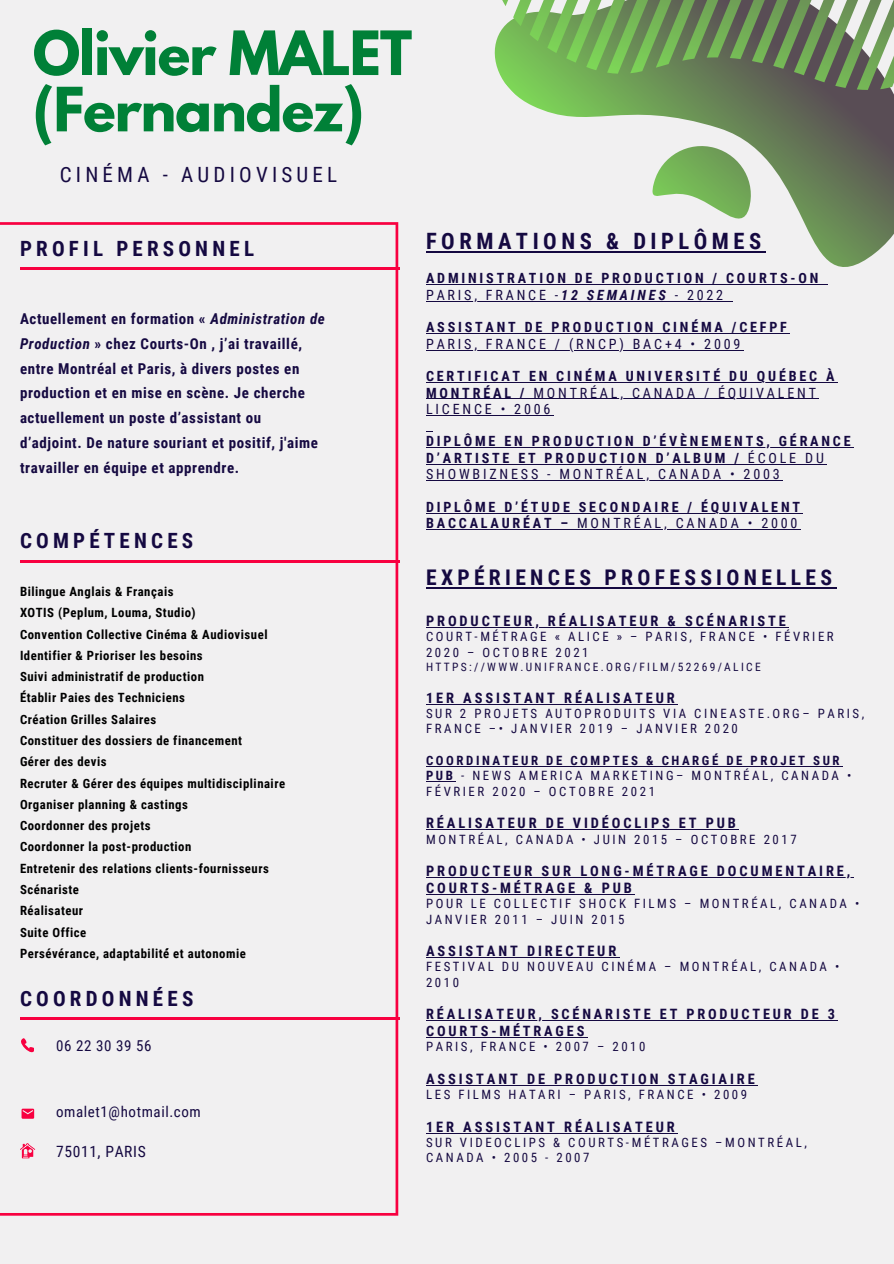
<style>
.page{position:relative;width:894px;height:1264px;background:#fff}
.page>*{position:absolute;margin:0;border:0;box-sizing:border-box;transform-origin:0 0}
.t1{font:700 54px/56.2px "League Spartan";letter-spacing:-.02em;color:#008037}
.t2{font:700 22.5px "Roboto Condensed";letter-spacing:.2em;color:#150941}
.t3{font:700 21.6px "Roboto Condensed";letter-spacing:.2em;color:#150941}
.t4{font:700 21px "Roboto Condensed";letter-spacing:.2em;color:#150941}
.t5{font:21px "Roboto Condensed";letter-spacing:.2em;color:#150941}
.t6{font:15.6px "Roboto Condensed";letter-spacing:.04em;color:#150941}
.t7{font:700 15px/24.8px "Roboto Condensed";letter-spacing:.04em;color:#150941}
.t8{font:15px "Roboto Condensed";letter-spacing:.04em;color:#150941}
.t9{font:700 14.4px/16.4px "Roboto Condensed";letter-spacing:.2em;color:#150941}
.t10{font:700 14.25px/16.4px "Roboto Condensed";letter-spacing:.2em;color:#150941}
.t11{font:700 14.1px/16.4px "Roboto Condensed";letter-spacing:.2em;color:#150941}
.t12{font:14.1px "Roboto Condensed";letter-spacing:.2em;color:#150941}
.t13{font:12.75px/15.3px "Roboto Condensed";letter-spacing:.2em;color:#150941}
.t14{font:700 12.75px/21.3px "Roboto Condensed";letter-spacing:.04em;color:#000}
.t15{font:11.55px "Roboto Condensed";letter-spacing:.2em;color:#150941}
.s1{font-style:italic}
.s2{font-weight:400}
.s3{font-weight:700}
</style>
<div class="page">
<div style="left:0;top:0;width:893px;height:1263px;background:#f1f0f1"></div>
<hr style="left:0;top:225px;width:1px;height:987px;background:#f80040">
<hr style="left:395px;top:225px;width:3px;height:987px;background:#f80040">
<hr style="left:0;top:1212px;width:395px;height:3px;background:#f80040">
<hr style="left:0;top:222px;width:395px;height:3px;background:#f80040">
<svg style="left:21px;top:1038px;width:13px;height:14px"></svg>
<svg style="left:20px;top:1143px;width:15px;height:15px"></svg>
<hr style="left:20px;top:268px;width:380px;height:2px;background:#f80040">
<hr style="left:20px;top:560px;width:380px;height:2px;background:#f80040">
<hr style="left:20px;top:1017px;width:380px;height:3px;background:#f80040">
<svg style="left:22px;top:1108px;width:12px;height:10px"></svg>
<svg style="left:473px;top:90px;width:420px;height:212px"></svg>
<svg style="left:494px;top:0;width:399px;height:90px;background:#779b63"></svg>
<svg style="left:646px;top:141px;width:110px;height:93px"></svg>
<hr style="left:426px;top:251px;width:339px;height:1px;background:#150941">
<hr style="left:426px;top:284px;width:395px;height:1px;background:#150941">
<hr style="left:426px;top:300px;width:135px;height:1px;background:#150941">
<hr style="left:561px;top:300px;width:107px;height:1px;background:#150941">
<hr style="left:668px;top:300px;width:57px;height:1px;background:#150941">
<hr style="left:426px;top:333px;width:363px;height:1px;background:#150941">
<hr style="left:426px;top:349px;width:317px;height:1px;background:#150941">
<hr style="left:426px;top:382px;width:411px;height:1px;background:#150941">
<hr style="left:426px;top:398px;width:107px;height:1px;background:#150941">
<hr style="left:533px;top:398px;width:285px;height:1px;background:#150941">
<hr style="left:426px;top:415px;width:127px;height:1px;background:#150941">
<hr style="left:426px;top:447px;width:427px;height:1px;background:#150941">
<hr style="left:426px;top:464px;width:321px;height:1px;background:#150941">
<hr style="left:747px;top:464px;width:79px;height:1px;background:#150941">
<hr style="left:426px;top:480px;width:356px;height:1px;background:#150941">
<hr style="left:426px;top:512px;width:376px;height:1px;background:#150941">
<hr style="left:426px;top:529px;width:151px;height:1px;background:#150941">
<hr style="left:577px;top:529px;width:223px;height:1px;background:#150941">
<hr style="left:426px;top:586px;width:410px;height:2px;background:#150941">
<hr style="left:426px;top:627px;width:362px;height:1px;background:#150941">
<hr style="left:426px;top:703px;width:251px;height:1px;background:#150941">
<hr style="left:426px;top:766px;width:416px;height:1px;background:#150941">
<svg style="left:426px;top:781px;width:29px;height:1px"></svg>
<hr style="left:426px;top:829px;width:312px;height:1px;background:#150941">
<hr style="left:426px;top:877px;width:427px;height:1px;background:#150941">
<hr style="left:426px;top:893px;width:208px;height:1px;background:#150941">
<hr style="left:426px;top:957px;width:193px;height:1px;background:#150941">
<hr style="left:426px;top:1020px;width:411px;height:1px;background:#150941">
<hr style="left:426px;top:1036px;width:161px;height:1px;background:#150941">
<hr style="left:426px;top:1084px;width:331px;height:1px;background:#150941">
<hr style="left:426px;top:1132px;width:251px;height:1px;background:#150941">
<h1 class="t1" style="left:33px;top:32px;width:381px">Olivier MALET (Fernandez)</h1>
<h3 class="t5" style="left:60px;top:163px;width:279px">CINÉMA - AUDIOVISUEL</h3>
<h3 class="t4" style="left:20px;top:237px;width:235px">PROFIL PERSONNEL</h3>
<p class="t7" style="left:20px;top:306px;width:306px">Actuellement en formation « <span class="s1">Administration de Production</span> » chez Courts-On , j’ai travaillé, entre Montréal et Paris, à divers postes en production et en mise en scène. Je cherche actuellement un poste d’assistant ou d’adjoint. De nature souriant et positif, j'aime travailler en équipe et apprendre.</p>
<h3 class="t4" style="left:20px;top:529px;width:175px">COMPÉTENCES</h3>
<p class="t14" style="left:20px;top:581px;width:267px">Bilingue Anglais &amp; Français<br>XOTIS (Peplum, Louma, Studio)<br>Convention Collective Cinéma &amp; Audiovisuel<br>Identifier &amp; Prioriser les besoins<br>Suivi administratif de production<br>Établir Paies des Techniciens<br>Création Grilles Salaires<br>Constituer des dossiers de financement<br>Gérer des devis<br>Recruter &amp; Gérer des équipes multidisciplinaire<br>Organiser planning &amp; castings<br>Coordonner des projets<br>Coordonner la post-production<br>Entretenir des relations clients-fournisseurs<br>Scénariste<br>Réalisateur<br>Suite Office<br>Persévérance, adaptabilité́et autonomie</p>
<h3 class="t4" style="left:20px;top:986px;width:175px">COORDONNÉES</h3>
<p class="t8" style="left:56px;top:1036px;width:97px">06 22 30 39 56</p>
<p class="t8" style="left:56px;top:1103px;width:146px">omalet1@hotmail.com</p>
<p class="t6" style="left:56px;top:1142px;width:91px">75011, PARIS</p>
<h2 class="t2" style="left:426px;top:228px;width:336px">FORMATIONS &amp; DIPLÔMES</h2>
<p class="t11" style="left:426px;top:270px;width:393px">ADMINISTRATION DE PRODUCTION / COURTS-ON<br><span class="s2">PARIS, FRANCE -</span><span class="s1">12 SEMAINES</span> <span class="s2">- 2022</span></p>
<p class="t11" style="left:426px;top:319px;width:362px">ASSISTANT DE PRODUCTION CINÉMA /CEFPF</p>
<p class="t12" style="left:426px;top:335px;width:316px">PARIS, FRANCE / (RNCP) BAC+4 • 2009</p>
<p class="t11" style="left:426px;top:368px;width:410px">CERTIFICAT EN CINÉMA UNIVERSITÉ DU QUÉBEC À<br>MONTRÉAL / <span class="s2">MONTRÉAL, CANADA / ÉQUIVALENT<br>LICENCE • 2006</span></p>
<p class="t11" style="left:426px;top:433px;width:426px">DIPLÔME EN PRODUCTION D’ÉVÈNEMENTS, GÉRANCE<br>D’ARTISTE ET PRODUCTION D’ALBUM / <span class="s2">ÉCOLE DU<br>SHOWBIZNESS - MONTRÉAL, CANADA • 2003</span></p>
<p class="t11" style="left:426px;top:498px;width:375px">DIPLÔME D’ÉTUDE SECONDAIRE / ÉQUIVALENT<br>BACCALAURÉAT – <span class="s2">MONTRÉAL, CANADA • 2000</span></p>
<h3 class="t3" style="left:426px;top:564px;width:407px">EXPÉRIENCES PROFESSIONELLES</h3>
<p class="t9" style="left:426px;top:613px;width:361px">PRODUCTEUR, RÉALISATEUR &amp; SCÉNARISTE</p>
<p class="t13" style="left:426px;top:629px;width:409px">COURT-MÉTRAGE « ALICE » – PARIS, FRANCE • FÉVRIER<br>2020 – OCTOBRE 2021</p>
<p class="t15" style="left:426px;top:660px;width:336px">HTTPS://WWW.UNIFRANCE.ORG/FILM/52269/ALICE</p>
<p class="t9" style="left:426px;top:689px;width:250px">1ER ASSISTANT RÉALISATEUR</p>
<p class="t13" style="left:426px;top:706px;width:439px">SUR 2 PROJETS AUTOPRODUITS VIA CINEASTE.ORG– PARIS,<br>FRANCE –• JANVIER 2019 – JANVIER 2020</p>
<p class="t13" style="left:426px;top:753px;width:426px"><span class="s3">COORDINATEUR DE COMPTES &amp; CHARGÉ DE PROJET SUR<br>PUB</span> - NEWS AMERICA MARKETING– MONTRÉAL, CANADA •<br>FÉVRIER 2020 – OCTOBRE 2021</p>
<p class="t9" style="left:426px;top:815px;width:311px">RÉALISATEUR DE VIDÉOCLIPS ET PUB</p>
<p class="t13" style="left:426px;top:831px;width:372px">MONTRÉAL, CANADA • JUIN 2015 – OCTOBRE 2017</p>
<p class="t9" style="left:426px;top:863px;width:425px">PRODUCTEUR SUR LONG-MÉTRAGE DOCUMENTAIRE,<br>COURTS-MÉTRAGE &amp; PUB</p>
<p class="t13" style="left:426px;top:896px;width:434px">POUR LE COLLECTIF SHOCK FILMS – MONTRÉAL, CANADA •<br>JANVIER 2011 – JUIN 2015</p>
<p class="t9" style="left:426px;top:943px;width:192px">ASSISTANT DIRECTEUR</p>
<p class="t13" style="left:426px;top:959px;width:414px">FESTIVAL DU NOUVEAU CINÉMA – MONTRÉAL, CANADA •<br>2010</p>
<p class="t10" style="left:426px;top:1006px;width:410px">RÉALISATEUR, SCÉNARISTE ET PRODUCTEUR DE 3<br>COURTS-MÉTRAGES</p>
<p class="t13" style="left:426px;top:1039px;width:221px">PARIS, FRANCE • 2007 – 2010</p>
<p class="t9" style="left:426px;top:1070px;width:330px">ASSISTANT DE PRODUCTION STAGIAIRE</p>
<p class="t13" style="left:426px;top:1087px;width:322px">LES FILMS HATARI – PARIS, FRANCE • 2009</p>
<p class="t9" style="left:426px;top:1118px;width:250px">1ER ASSISTANT RÉALISATEUR</p>
<p class="t13" style="left:426px;top:1135px;width:382px">SUR VIDEOCLIPS &amp; COURTS-MÉTRAGES –MONTRÉAL,<br>CANADA • 2005 - 2007</p>
</div>
